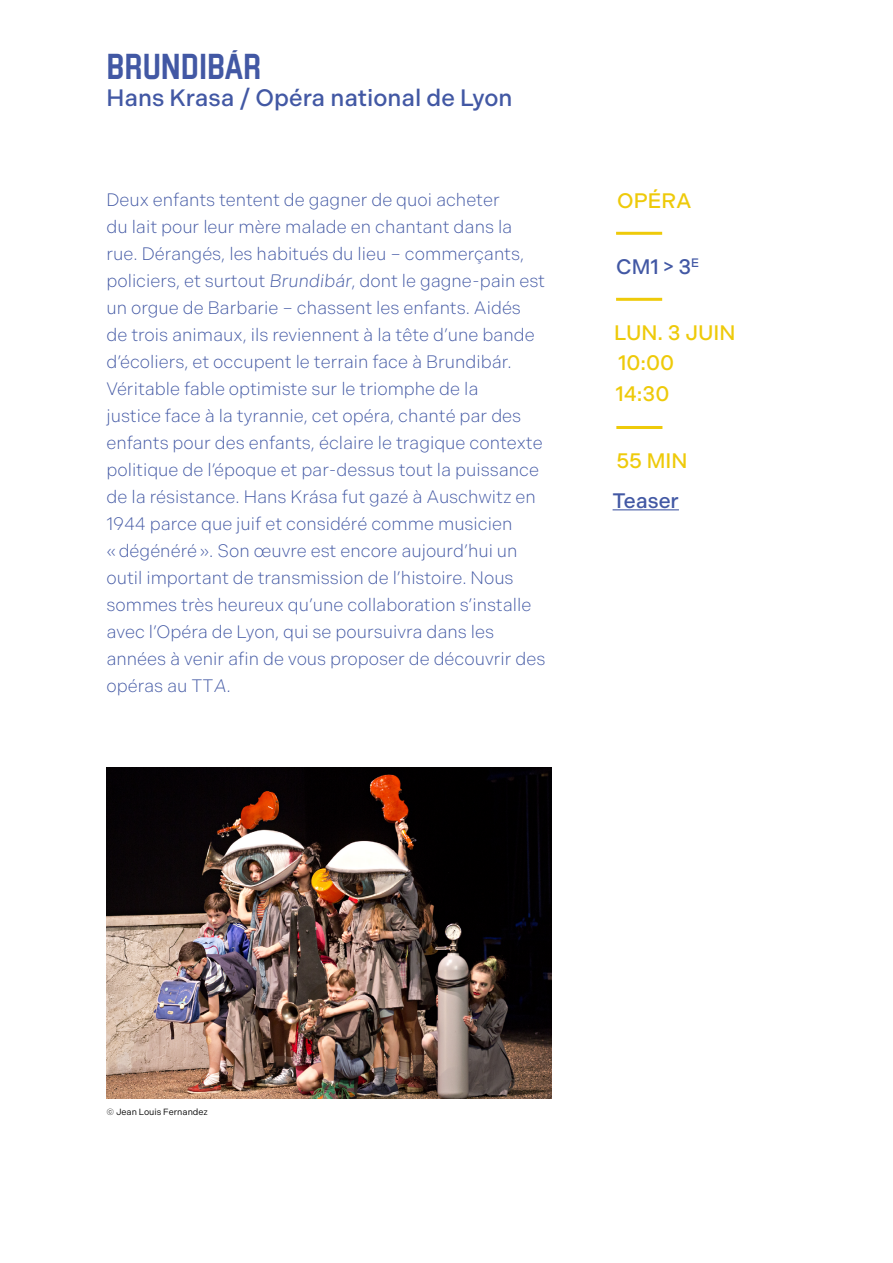
<style>
.page{position:relative;width:893px;height:1263px;background:#fff}
.page>*{position:absolute;margin:0;border:0;box-sizing:border-box;transform-origin:0 0}
.t1{font:36px "Plaak 4 Terme 44 Bold B";color:#4258a4}
.t2{font:500 23.7px "Indivisible";color:#4258a4}
.t3{font:500 21px "Indivisible";color:#eeca0a}
.t4{font:500 21px "Indivisible";color:#4258a4}
.t5{font:300 18px/27px "Indivisible";color:#4258a4}
.t6{font:9px "Indivisible";color:#000}
</style>
<div class="page">
<hr style="left:616px;top:232px;width:46px;height:3px;background:#eeca0a">
<hr style="left:616px;top:298px;width:46px;height:3px;background:#eeca0a">
<hr style="left:616px;top:426px;width:46px;height:3px;background:#eeca0a">
<hr style="left:613px;top:509px;width:66px;height:1px;background:#4258a4">
<img style="left:106px;top:767px;width:445px;height:332px">
<h1 class="t1" style="left:106px;top:47px;width:156px">BRUNDIBÁR</h1>
<h2 class="t2" style="left:106px;top:84px;width:408px">Hans Krasa / Opéra national de Lyon</h2>
<p class="t5" style="left:106px;top:186px;width:440px">Deux enfants tentent de gagner de quoi acheter<br>du lait pour leur mère malade en chantant dans la rue. Dérangés, les habitués du lieu – commerçants, policiers, et surtout Brundibár, dont le gagne-pain est un orgue de Barbarie – chassent les enfants. Aidés de trois animaux, ils reviennent à la tête d’une bande d’écoliers, et occupent le terrain face à Brundibár.<br>Véritable fable optimiste sur le triomphe de la<br>justice face à la tyrannie, cet opéra, chanté par des enfants pour des enfants, éclaire le tragique contexte politique de l’époque et par-dessus tout la puissance de la résistance. Hans Krása fut gazé à Auschwitz en 1944 parce que juif et considéré comme musicien «dégénéré». Son œuvre est encore aujourd’hui un outil important de transmission de l’histoire. Nous sommes très heureux qu’une collaboration s’installe avec l’Opéra de Lyon, qui se poursuivra dans les années à venir afin de vous proposer de découvrir des opéras au TTA.</p>
<p class="t3" style="left:617px;top:189px;width:76px">OPÉRA</p>
<p class="t4" style="left:616px;top:255px;width:84px">CM1 &gt; 3<sup>E</sup></p>
<p class="t3" style="left:614px;top:321px;width:123px">LUN. 3 JUIN</p>
<p class="t3" style="left:618px;top:351px;width:58px">10:00</p>
<p class="t3" style="left:615px;top:381px;width:56px">14:30</p>
<p class="t3" style="left:616px;top:449px;width:72px">55 MIN</p>
<p class="t4" style="left:613px;top:488px;width:68px">Teaser</p>
<p class="t6" style="left:106px;top:1107px;width:103px">© Jean Louis Fernandez</p>
</div>
